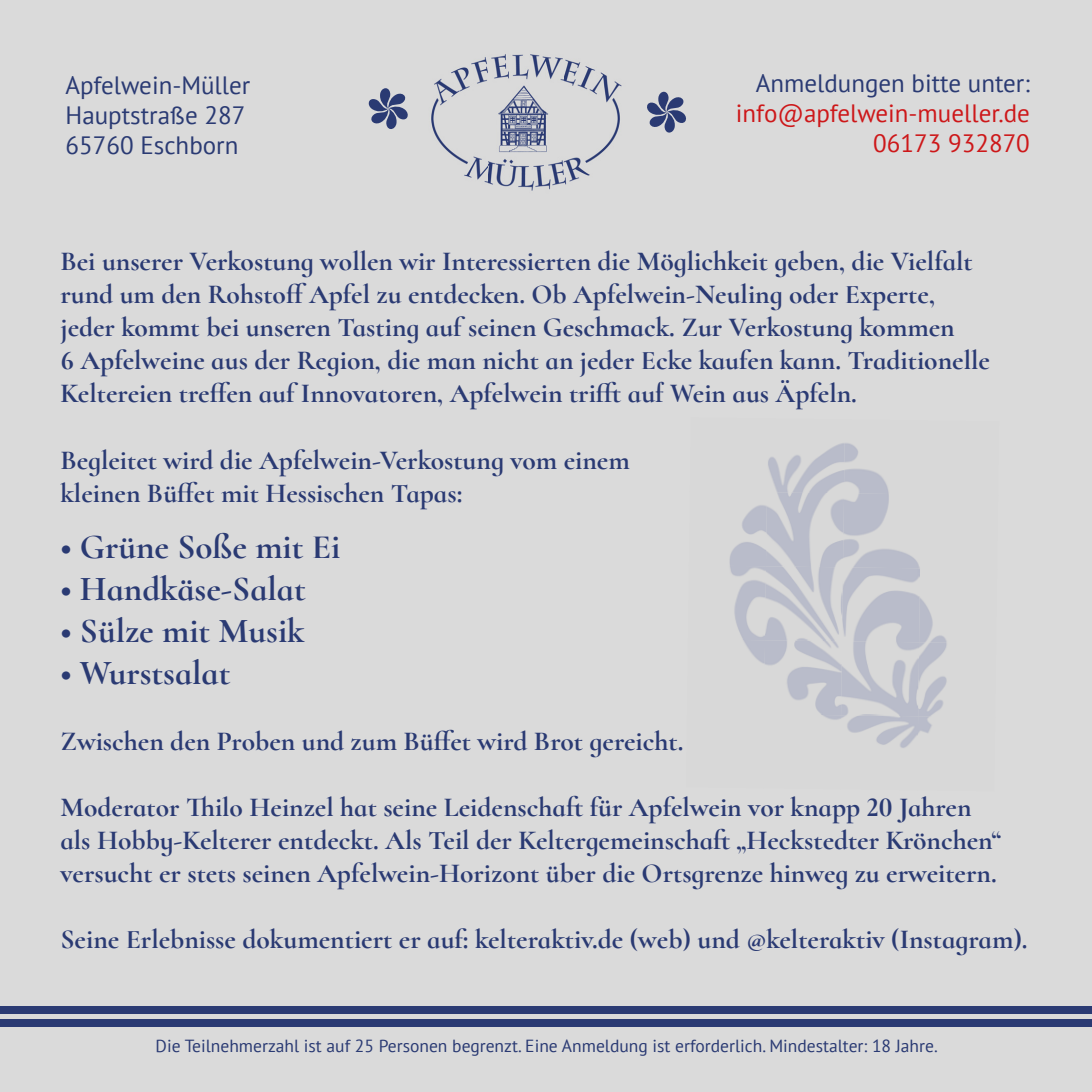
<style>
.page{position:relative;width:1092px;height:1092px;background:#fff}
.page>*{position:absolute;margin:0;border:0;box-sizing:border-box;transform-origin:0 0}
.t1{font:700 35px "Cormorant Infant";color:#2a3a73}
.t2{font:700 27.5px/33px "Cormorant Infant";color:#2a3a73}
.t3{font:25px/30px "PT Sans";color:#2a3a73}
.t4{font:25px/30px "PT Sans";color:#cd1719;text-align:right}
.t5{font:17.5px "PT Sans";color:#2a3a73}
</style>
<div class="page">
<div style="left:0;top:0;width:1091px;height:1091px;background:#dadada"></div>
<img style="left:431px;top:54px;width:191px;height:137px">
<svg style="left:368px;top:88px;width:40px;height:41px"></svg>
<svg style="left:647px;top:92px;width:39px;height:41px"></svg>
<div style="left:0;top:1006px;width:1091px;height:7px;background:#2a3a73"></div>
<div style="left:0;top:1019px;width:1091px;height:7px;background:#2a3a73"></div>
<img style="left:768px;top:443px;width:74px;height:49px">
<img style="left:842px;top:443px;width:77px;height:124px">
<img style="left:729px;top:505px;width:36px;height:134px">
<img style="left:765px;top:492px;width:79px;height:147px">
<img style="left:842px;top:567px;width:105px;height:74px">
<img style="left:743px;top:639px;width:98px;height:74px">
<img style="left:841px;top:641px;width:106px;height:74px">
<img style="left:820px;top:713px;width:21px;height:7px">
<img style="left:840px;top:715px;width:92px;height:33px">
<p class="t3" style="left:66px;top:70px;width:186px">Apfelwein-Müller<br>Hauptstraße 287<br>65760 Eschborn</p>
<p class="t3" style="left:755px;top:68px;width:275px">Anmeldungen bitte unter:</p>
<p class="t4" style="left:735px;top:98px;width:295px">info@apfelwein-mueller.de<br>06173 932870</p>
<p class="t2" style="left:60px;top:245px;width:930px">Bei unserer Verkostung wollen wir Interessierten die Möglichkeit geben, die Vielfalt rund um den Rohstoff Apfel zu entdecken. Ob Apfelwein-Neuling oder Experte, jeder kommt bei unseren Tasting auf seinen Geschmack. Zur Verkostung kommen<br>6 Apfelweine aus der Region, die man nicht an jeder Ecke kaufen kann. Traditionelle Keltereien treffen auf Innovatoren, Apfelwein trifft auf Wein aus Äpfeln.</p>
<p class="t2" style="left:60px;top:443px;width:571px">Begleitet wird die Apfelwein-Verkostung vom einem kleinen Büffet mit Hessischen Tapas:</p>
<p class="t1" style="left:60px;top:525px;width:281px">• Grüne Soße mit Ei</p>
<p class="t1" style="left:60px;top:567px;width:247px">• Handkäse-Salat</p>
<p class="t1" style="left:60px;top:609px;width:245px">• Sülze mit Musik</p>
<p class="t1" style="left:60px;top:651px;width:172px">• Wurstsalat</p>
<p class="t2" style="left:60px;top:724px;width:624px">Zwischen den Proben und zum Büffet wird Brot gereicht.</p>
<p class="t2" style="left:60px;top:790px;width:942px">Moderator Thilo Heinzel hat seine Leidenschaft für Apfelwein vor knapp 20 Jahren als Hobby-Kelterer entdeckt. Als Teil der Keltergemeinschaft „Heckstedter Krönchen“ versucht er stets seinen Apfelwein-Horizont über die Ortsgrenze hinweg zu erweitern.</p>
<p class="t2" style="left:60px;top:922px;width:968px">Seine Erlebnisse dokumentiert er auf: kelteraktiv.de (web) und @kelteraktiv (Instagram).</p>
<p class="t5" style="left:155px;top:1034px;width:783px">Die Teilnehmerzahl ist auf 25 Personen begrenzt. Eine Anmeldung ist erforderlich. Mindestalter: 18 Jahre.</p>
</div>
